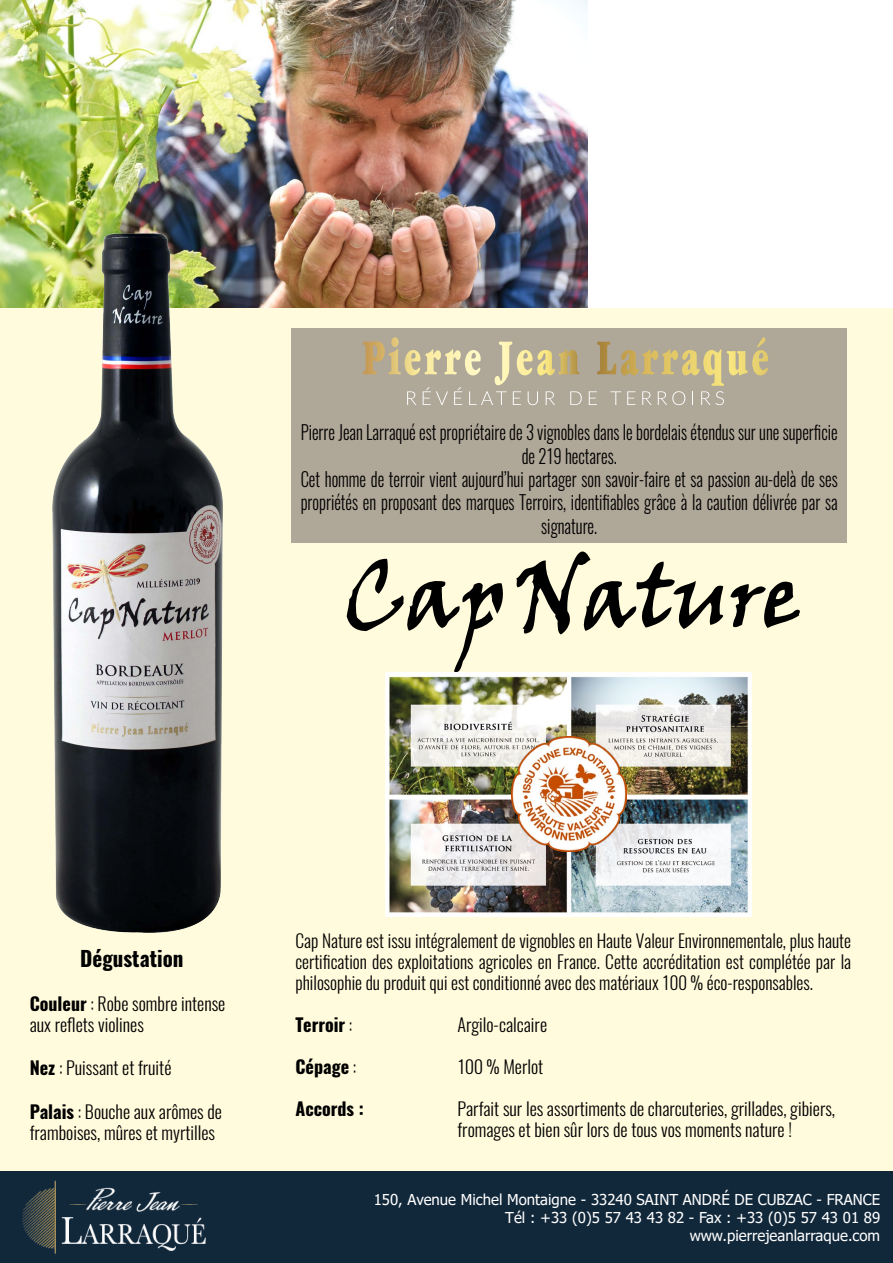
<style>
.page{position:relative;width:893px;height:1263px;background:#fff}
.page>*{position:absolute;margin:0;border:0;box-sizing:border-box;transform-origin:0 0}
.t1{font:700 21px "Oswald";color:#000}
.t2{font:300 19.5px/23.4px "Oswald";color:#000;text-align:center;scale:.85 1}
.t3{font:300 18px/21px "Oswald";color:#000}
.t4{font:700 18px "Oswald";color:#000}
.t5{font:15px/18px "Tahoma";color:#fff;text-align:right}
.s1{font-weight:700}
.s2{font-weight:300}
</style>
<div class="page">
<img style="left:0;top:1px;width:587px;height:307px">
<div style="left:0;top:308px;width:893px;height:882px;background:#fffbdc"></div>
<div style="left:291px;top:328px;width:556px;height:215px;background:#afa798"></div>
<svg style="left:516px;top:551px;width:207px;height:83px"></svg>
<svg style="left:730px;top:581px;width:70px;height:47px"></svg>
<svg style="left:347px;top:559px;width:156px;height:113px"></svg>
<img style="left:386px;top:672px;width:366px;height:244px">
<img style="left:512px;top:737px;width:114px;height:114px">
<svg style="left:363px;top:337px;width:118px;height:38px;background:#c3b694"></svg>
<svg style="left:495px;top:341px;width:84px;height:44px;background:#c3b793"></svg>
<svg style="left:407px;top:391px;width:9px;height:14px"></svg>
<svg style="left:423px;top:387px;width:25px;height:18px"></svg>
<svg style="left:454px;top:387px;width:8px;height:18px"></svg>
<svg style="left:469px;top:391px;width:38px;height:14px"></svg>
<svg style="left:513px;top:391px;width:8px;height:14px"></svg>
<svg style="left:528px;top:391px;width:10px;height:14px"></svg>
<svg style="left:546px;top:391px;width:9px;height:14px"></svg>
<svg style="left:570px;top:391px;width:12px;height:14px"></svg>
<svg style="left:589px;top:337px;width:179px;height:68px;background:#b9ae90"></svg>
<div style="left:0;top:1171px;width:893px;height:92px;background:#11273a"></div>
<img style="left:22px;top:1180px;width:184px;height:74px">
<img style="left:53px;top:234px;width:169px;height:699px">
<p class="t2" style="left:301px;top:421px;width:633px">Pierre Jean Larraqué est propriétaire de 3 vignobles dans le bordelais étendus sur une superficie de 219 hectares.<br>Cet homme de terroir vient aujourd’hui partager son savoir-faire et sa passion au-delà de ses propriétés en proposant des marques Terroirs, identifiables grâce à la caution délivrée par sa signature.</p>
<p class="t1" style="left:80px;top:944px;width:105px">Dégustation</p>
<p class="t3" style="left:30px;top:992px;width:197px;line-height:21.6px"><span class="s1">Couleur</span> : Robe sombre intense aux reflets violines</p>
<p class="t3" style="left:30px;top:1058px;width:143px"><span class="s1">Nez</span> : Puissant et fruité</p>
<p class="t3" style="left:30px;top:1100px;width:194px;line-height:21.6px"><span class="s1">Palais</span> : Bouche aux arômes de framboises, mûres et myrtilles</p>
<p class="t3" style="left:295px;top:930px;width:557px;text-align:justify">Cap Nature est issu intégralement de vignobles en Haute Valeur Environnementale, plus haute certification des exploitations agricoles en France. Cette accréditation est complétée par la philosophie du produit qui est conditionné avec des matériaux 100 % éco-responsables.</p>
<p class="t4" style="left:295px;top:1012px;width:58px">Terroir <span class="s2">:</span></p>
<p class="t3" style="left:457px;top:1014px;width:91px">Argilo-calcaire</p>
<p class="t4" style="left:295px;top:1054px;width:62px">Cépage <span class="s2">:</span></p>
<p class="t3" style="left:457px;top:1056px;width:87px">100 % Merlot</p>
<p class="t4" style="left:295px;top:1096px;width:70px">Accords :</p>
<p class="t3" style="left:457px;top:1098px;width:379px">Parfait sur les assortiments de charcuteries, grillades, gibiers, fromages et bien sûr lors de tous vos moments nature !</p>
<p class="t5" style="left:374px;top:1191px;width:508px">150, Avenue Michel Montaigne - 33240 SAINT ANDRÉ DE CUBZAC - FRANCE<br>Tél : +33 (0)5 57 43 43 82 - Fax : +33 (0)5 57 43 01 89 www.pierrejeanlarraque.com</p>
</div>
